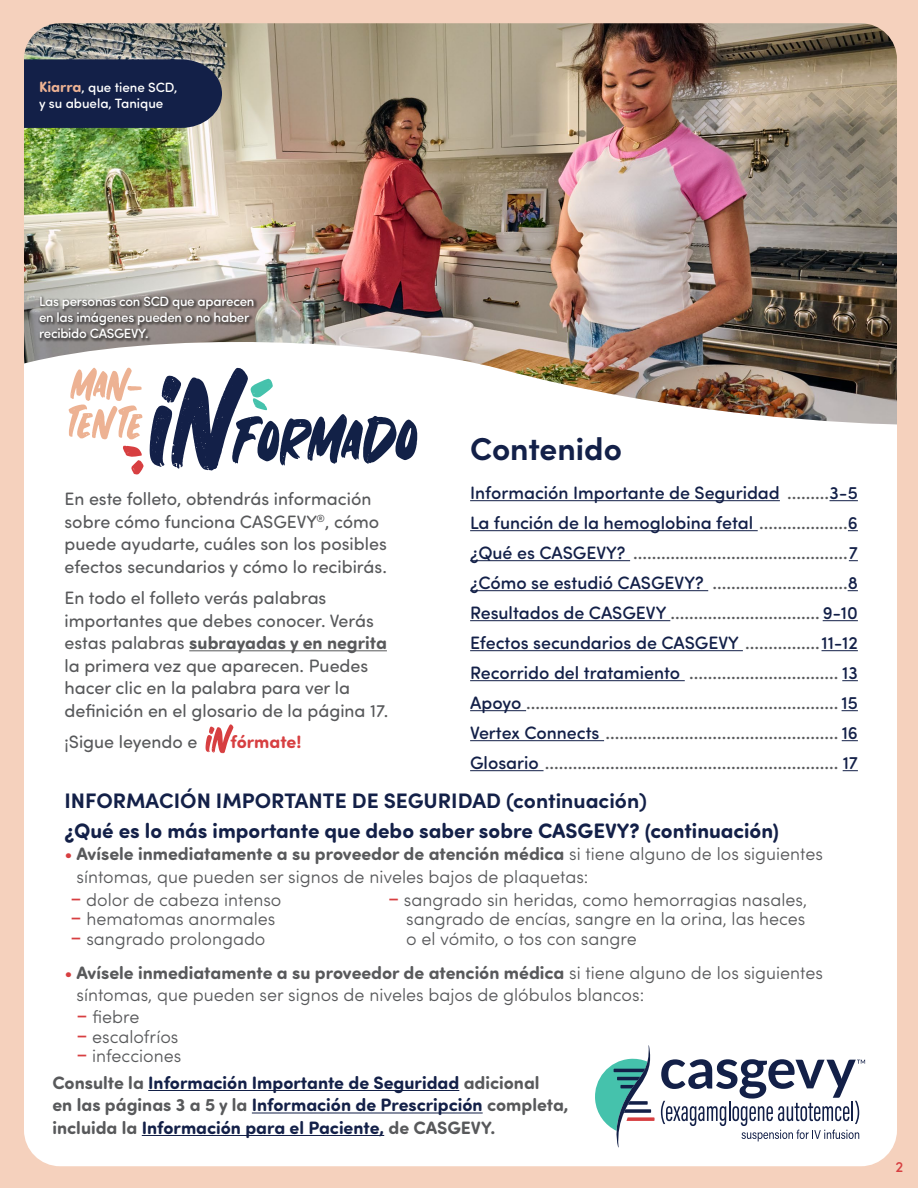
<style>
.page{position:relative;width:918px;height:1188px;background:#fff}
.page>*{position:absolute;margin:0;border:0;box-sizing:border-box;transform-origin:0 0}
.t1{font:700 31.65px "Sofia Pro";color:#132048}
.t2{font:700 21px "Sofia Pro Soft";color:#132048}
.t3{font:700 21px "Sofia Pro";color:#132048}
.t4{font:500 18px/30px "Sofia Pro Soft";color:#58595b;text-align:justify}
.t5{font:300 18px/19.5px "Sofia Pro Soft";color:#58595b}
.t6{font:18px/22.5px "Sofia Pro Soft";color:#58595b}
.t7{font:700 18px/22.5px "Sofia Pro Soft";color:#132048}
.t8{font:700 18px "Sofia Pro Soft";color:#d73f41}
.t9{font:500 15px "Sofia Pro Soft";color:#d73f41}
.t10{font:500 13.5px/16.2px "Sofia Pro Soft";letter-spacing:-.02em;color:#fff}
.t11{font:500 13.5px/16.2px "Sofia Pro Soft";color:#fff}
.s1{font-weight:700;font-size:15px;color:#edb293}
.s2{font-weight:700}
.s3{color:#132048}
.s4{color:#d73f41}
.s5{font-family:"Arial";font-weight:400;color:#d73f41}
.s6{color:#58595b}
</style>
<div class="page">
<img style="left:0;top:0;width:918px;height:1188px">
<svg style="left:594px;top:1045px;width:61px;height:103px"></svg>
<svg style="left:661px;top:1059px;width:204px;height:82px"></svg>
<hr style="left:148px;top:1090px;width:311px;height:1px;background:#132048">
<hr style="left:252px;top:1113px;width:231px;height:1px;background:#132048">
<hr style="left:142px;top:1135px;width:242px;height:1px;background:#132048">
<hr style="left:470px;top:500px;width:310px;height:1px;background:#132048">
<svg style="left:829px;top:500px;width:29px;height:1px"></svg>
<hr style="left:470px;top:530px;width:288px;height:1px;background:#132048">
<hr style="left:470px;top:560px;width:160px;height:1px;background:#132048">
<hr style="left:470px;top:590px;width:238px;height:1px;background:#132048">
<hr style="left:470px;top:620px;width:200px;height:1px;background:#132048">
<hr style="left:823px;top:620px;width:35px;height:1px;background:#132048">
<hr style="left:470px;top:650px;width:273px;height:1px;background:#132048">
<hr style="left:822px;top:650px;width:36px;height:1px;background:#132048">
<hr style="left:470px;top:680px;width:215px;height:1px;background:#132048">
<svg style="left:842px;top:680px;width:16px;height:1px"></svg>
<hr style="left:470px;top:710px;width:56px;height:1px;background:#132048">
<svg style="left:842px;top:710px;width:16px;height:1px"></svg>
<hr style="left:470px;top:740px;width:134px;height:1px;background:#132048">
<svg style="left:842px;top:740px;width:16px;height:1px"></svg>
<hr style="left:470px;top:770px;width:74px;height:1px;background:#132048">
<svg style="left:843px;top:770px;width:15px;height:1px"></svg>
<hr style="left:189px;top:650px;width:198px;height:1px;background:#58595b">
<svg style="left:123px;top:446px;width:21px;height:28px"></svg>
<svg style="left:150px;top:368px;width:267px;height:102px"></svg>
<svg style="left:69px;top:368px;width:73px;height:71px"></svg>
<svg style="left:206px;top:724px;width:27px;height:29px"></svg>
<div style="left:38px;top:295px;width:220px;height:48px;background:#000;opacity:.4"></div>
<p class="t11" style="left:39px;top:78px;width:140px"><span class="s1">Kiarra</span>, que tiene SCD, y su abuela, Tanique</p>
<p class="t10" style="left:39px;top:292px;width:217px">Las personas con SCD que aparecen en las imágenes pueden o no haber recibido CASGEVY.</p>
<p class="t6" style="left:64px;top:487px;width:324px">En este folleto, obtendrás información sobre cómo funciona CASGEVY<sup>®</sup>, cómo puede ayudarte, cuáles son los posibles efectos secundarios y cómo lo recibirás.</p>
<p class="t6" style="left:65px;top:586px;width:325px">En todo el folleto verás palabras importantes que debes conocer. Verás estas palabras <span class="s2">subrayadas y en negrita </span>la primera vez que aparecen. Puedes hacer clic en la palabra para ver la definición en el glosario de la página 17.</p>
<p class="t6" style="left:65px;top:730px;width:134px">¡Sigue leyendo e</p>
<p class="t8" style="left:231px;top:729px;width:72px">fórmate!</p>
<h1 class="t1" style="left:470px;top:425px;width:153px">Contenido</h1>
<p class="t4" style="left:470px;top:476px;width:389px"><span class="s3">Información Importante de Seguridad</span> .........<span class="s3">3-5<br>La función de la hemoglobina fetal</span> ...................<span class="s3">6 ¿Qué es CASGEVY?</span> ..............................................<span class="s3">7 ¿Cómo se estudió CASGEVY?</span> .............................<span class="s3">8<br>Resultados de CASGEVY</span> ................................ <span class="s3">9-10<br>Efectos secundarios de CASGEVY</span> ................<span class="s3">11-12<br>Recorrido del tratamiento</span> ................................ <span class="s3">13<br>Apoyo</span> ................................................................... <span class="s3">15<br>Vertex Connects</span> .................................................. <span class="s3">16<br>Glosario</span> ............................................................... <span class="s3">17</span></p>
<p class="t3" style="left:64px;top:784px;width:584px">INFORMACIÓN IMPORTANTE DE SEGURIDAD (continuación)</p>
<p class="t2" style="left:64px;top:815px;width:716px">¿Qué es lo más importante que debo saber sobre CASGEVY? (continuación)</p>
<p class="t5" style="left:77px;top:842px;width:748px;line-height:22.5px;text-indent:-12px"><span class="s4">•</span> <span class="s2">Avísele inmediatamente a su proveedor de atención médica</span> si tiene alguno de los siguientes síntomas, que pueden ser signos de niveles bajos de plaquetas:</p>
<p class="t5" style="left:71px;top:889px;width:212px"><span class="s5">−</span> dolor de cabeza intenso <span class="s5">−</span> hematomas anormales <span class="s5">−</span> sangrado prolongado</p>
<p class="t5" style="left:406px;top:889px;width:402px;text-align:justify;text-indent:-18px"><span class="s5">−</span> sangrado sin heridas, como hemorragias nasales, sangrado de encías, sangre en la orina, las heces o el vómito, o tos con sangre</p>
<p class="t5" style="left:77px;top:960px;width:748px;line-height:22.5px;text-indent:-12px"><span class="s4">•</span> <span class="s2">Avísele inmediatamente a su proveedor de atención médica</span> si tiene alguno de los siguientes síntomas, que pueden ser signos de niveles bajos de glóbulos blancos:</p>
<p class="t5" style="left:77px;top:1007px;width:106px"><span class="s5">−</span> fiebre<br><span class="s5">−</span> escalofríos <span class="s5">−</span> infecciones</p>
<p class="t7" style="left:52px;top:1070px;width:518px"><span class="s6">Consulte la</span> Información Importante de Seguridad <span class="s6">adicional<br>en las páginas 3 a 5 y la</span> Información de Prescripción <span class="s6">completa, incluida la</span> Información para el Paciente, <span class="s6">de CASGEVY.</span></p>
<p class="t9" style="left:896px;top:1156px;width:9px">2</p>
</div>
